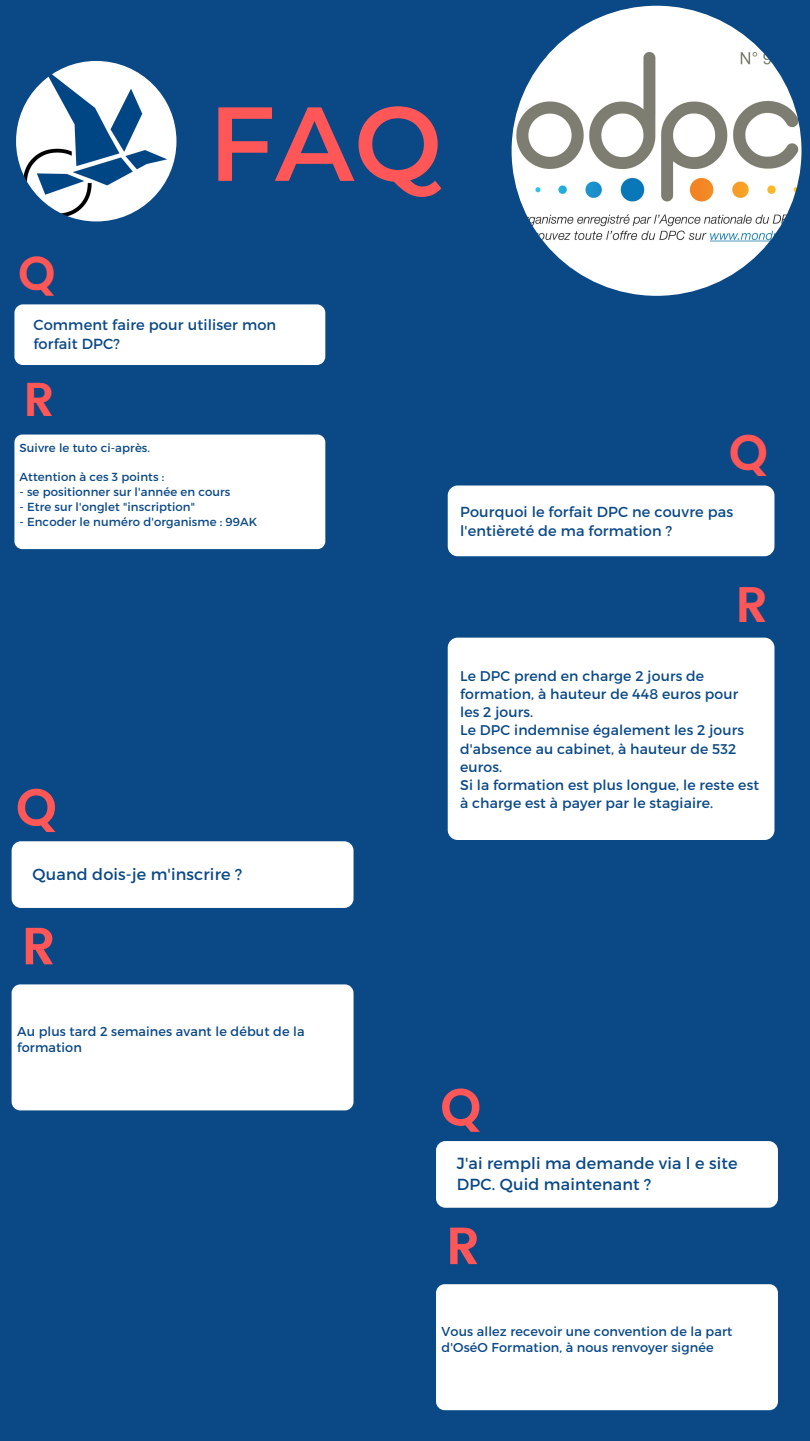
<style>
.page{position:relative;width:810px;height:1441px;background:#fff}
.page>*{position:absolute;margin:0;border:0;box-sizing:border-box;transform-origin:0 0}
.t1{font:600 104.9px "Montserrat";color:#ff5757}
.t2{font:600 52.3px "Poppins";color:#ff5757}
.t3{font:600 49.9px "Poppins";color:#ff5757}
.t4{font:600 47.5px "Poppins";color:#ff5757}
.t5{font:16px/20.8px "Montserrat";letter-spacing:.01em;color:#0a4886}
.t6{font:14.6px/18.9px "Montserrat";letter-spacing:.01em;color:#0a4886}
.t7{font:14.5px/18.8px "Montserrat";letter-spacing:.01em;color:#0a4886}
.t8{font:14px/18.1px "Montserrat";letter-spacing:.01em;color:#0a4886}
.t9{font:12.8px/16.4px "Montserrat";letter-spacing:.01em;color:#0a4886}
.t10{font:11.7px "Montserrat";letter-spacing:.01em;color:#0a4886}
</style>
<div class="page">
<div style="left:0;top:0;width:810px;height:1440px;background:#0a4886"></div>
<div style="left:14px;top:304px;width:311px;height:61px;background:#fff;border-radius:9px"></div>
<div style="left:14px;top:434px;width:311px;height:115px;background:#fff;border-radius:8px"></div>
<img style="left:16px;top:61px;width:160px;height:160px;border-radius:50%">
<img style="left:512px;top:6px;width:289px;height:290px;border-radius:50%">
<div style="left:448px;top:485px;width:326px;height:71px;background:#fff;border-radius:10px"></div>
<div style="left:448px;top:637px;width:326px;height:202px;background:#fff;border-radius:10px"></div>
<div style="left:12px;top:841px;width:342px;height:66px;background:#fff;border-radius:9px"></div>
<div style="left:12px;top:984px;width:342px;height:126px;background:#fff;border-radius:9px"></div>
<div style="left:436px;top:1140px;width:342px;height:67px;background:#fff;border-radius:9px"></div>
<div style="left:436px;top:1283px;width:342px;height:126px;background:#fff;border-radius:9px"></div>
<p class="t4" style="left:18px;top:246px;width:39px">Q</p>
<p class="t1" style="left:209px;top:79px;width:235px">FAQ</p>
<p class="t6" style="left:33px;top:314px;width:244px">Comment faire pour utiliser mon forfait DPC?</p>
<p class="t4" style="left:24px;top:372px;width:32px">R</p>
<p class="t10" style="left:20px;top:440px;width:132px">Suivre le tuto ci-après.</p>
<p class="t10" style="left:20px;top:469px;width:146px">Attention à ces 3 points :</p>
<p class="t10" style="left:20px;top:484px;width:212px">- se positionner sur l'année en cours</p>
<p class="t10" style="left:20px;top:499px;width:177px">- Etre sur l'onglet "inscription"</p>
<p class="t10" style="left:20px;top:514px;width:239px">- Encoder le numéro d'organisme : 99AK</p>
<p class="t2" style="left:16px;top:777px;width:43px">Q</p>
<p class="t5" style="left:32px;top:862px;width:211px">Quand dois-je m'inscrire ?</p>
<p class="t2" style="left:22px;top:915px;width:35px">R</p>
<p class="t9" style="left:17px;top:1022px;width:289px">Au plus tard 2 semaines avant le début de la formation</p>
<p class="t3" style="left:729px;top:423px;width:41px">Q</p>
<p class="t7" style="left:460px;top:502px;width:275px">Pourquoi le forfait DPC ne couvre pas l'entièreté de ma formation ?</p>
<p class="t3" style="left:736px;top:575px;width:34px">R</p>
<p class="t8" style="left:460px;top:666px;width:280px">Le DPC prend en charge 2 jours de formation, à hauteur de 448 euros pour les 2 jours.</p>
<p class="t8" style="left:460px;top:720px;width:285px">Le DPC indemnise également les 2 jours d'absence au cabinet, à hauteur de 532 euros.</p>
<p class="t8" style="left:460px;top:775px;width:301px">Si la formation est plus longue, le reste est à charge est à payer par le stagiaire.</p>
<p class="t2" style="left:440px;top:1076px;width:43px">Q</p>
<p class="t5" style="left:457px;top:1151px;width:282px">J'ai rempli ma demande via l e site<br>DPC. Quid maintenant ?</p>
<p class="t2" style="left:446px;top:1215px;width:35px">R</p>
<p class="t9" style="left:442px;top:1322px;width:292px">Vous allez recevoir une convention de la part d'OséO Formation, à nous renvoyer signée</p>
</div>
